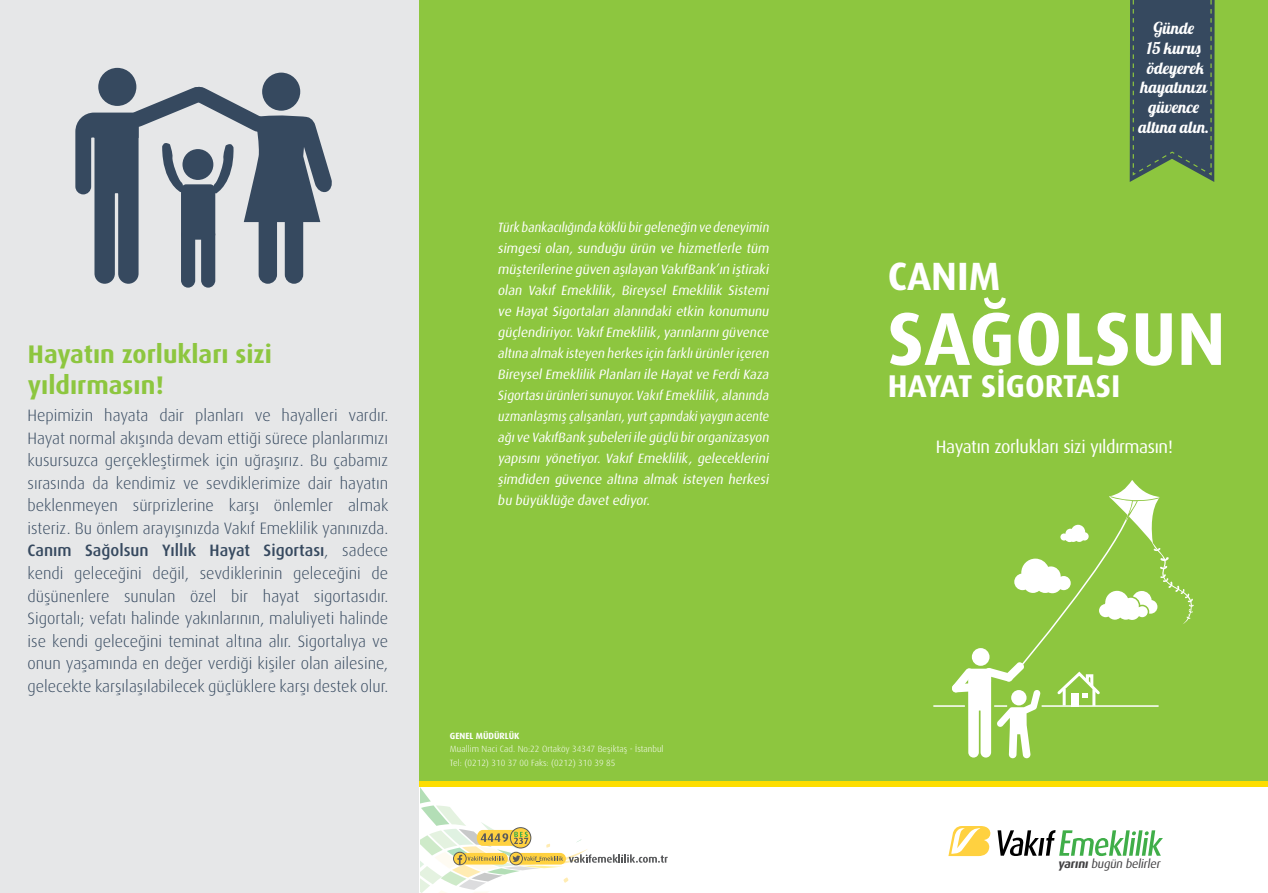
<style>
.page{position:relative;width:1268px;height:893px;background:#fff}
.page>*{position:absolute;margin:0;border:0;box-sizing:border-box;transform-origin:0 0}
.t1{font:700 75px "Dax Pro";color:#fff}
.t2{font:700 39.45px "Dax Pro";color:#fff}
.t3{font:700 31.5px "Dax Pro";color:#fff}
.t4{font:700 25.5px/31.5px "Dax Pro";color:#8dc63f}
.t5{font:18px "Dax Pro";letter-spacing:-.02em;color:#fff}
.t6{font:300 16.5px/22.5px "Dax Pro";color:#36495f;text-align:justify}
.t7{font:16.5px/19.8px "Lobster 1.4";color:#fff;text-align:center}
.t8{font:italic 13.5px/21px "Dax Pro";color:#fff;text-align:justify;scale:.93 1}
.t9{font:13.5px "Lobster 1.4";color:#fff}
.t10{font:italic 12.15px "Dax Pro";letter-spacing:-.015em;color:#414042}
.t11{font:300 9px/13.5px "Dax Pro";color:#fff}
.t12{font:700 9px "Dax Pro";color:#fff}
.s1{font-weight:500}
.s2{font-weight:700}
</style>
<div class="page">
<div style="left:0;top:0;width:420px;height:893px;background:#e6e7e8"></div>
<div style="left:420px;top:0;width:423px;height:893px;background:#8dc63f"></div>
<div style="left:262px;top:73px;width:38px;height:38px;background:#36495f;border-radius:50%"></div>
<div style="left:98px;top:68px;width:38px;height:38px;background:#36495f;border-radius:50%"></div>
<svg style="left:75px;top:86px;width:257px;height:198px"></svg>
<div style="left:201px;top:228px;width:14px;height:60px;background:#36495f;border-radius:7px"></div>
<div style="left:181px;top:228px;width:14px;height:60px;background:#36495f;border-radius:7px"></div>
<div style="left:181px;top:184px;width:34px;height:56px;background:#36495f;border-radius:5px"></div>
<div style="left:843px;top:0;width:424px;height:893px;background:#8dc63f"></div>
<hr style="left:933px;top:705px;width:31px;height:2px;background:#fff">
<svg style="left:951px;top:480px;width:243px;height:278px"></svg>
<svg style="left:1129px;top:0;width:85px;height:182px"></svg>
<div style="left:420px;top:787px;width:847px;height:106px;background:#fff"></div>
<svg style="left:948px;top:826px;width:42px;height:30px"></svg>
<svg style="left:997px;top:830px;width:165px;height:26px"></svg>
<div style="left:420px;top:781px;width:847px;height:6px;background:#fddd00"></div>
<svg style="left:420px;top:787px;width:247px;height:106px"></svg>
<h3 class="t4" style="left:28px;top:337px;width:245px">Hayatın zorlukları sizi yıldırmasın!</h3>
<p class="t6" style="left:28px;top:404px;width:362px">Hepimizin hayata dair planları ve hayalleri vardır.<br>Hayat normal akışında devam ettiği sürece planlarımızı kusursuzca gerçekleştirmek için uğraşırız. Bu çabamız sırasında da kendimiz ve sevdiklerimize dair hayatın beklenmeyen sürprizlerine karşı önlemler almak isteriz. Bu önlem arayışınızda Vakıf Emeklilik yanınızda.<br><span class="s1">Canım Sağolsun Yıllık Hayat Sigortası</span>, sadece kendi geleceğini değil, sevdiklerinin geleceğini de düşünenlere sunulan özel bir hayat sigortasıdır.<br>Sigortalı; vefatı halinde yakınlarının, maluliyeti halinde ise kendi geleceğini teminat altına alır. Sigortalıya ve onun yaşamında en değer verdiği kişiler olan ailesine, gelecekte karşılaşılabilecek güçlüklere karşı destek olur.</p>
<p class="t8" style="left:498px;top:216px;width:293px">Türk bankacılığında köklü bir geleneğin ve deneyimin simgesi olan, sunduğu ürün ve hizmetlerle tüm müşterilerine güven aşılayan VakıfBank’ın iştiraki olan Vakıf Emeklilik, Bireysel Emeklilik Sistemi ve Hayat Sigortaları alanındaki etkin konumunu güçlendiriyor. Vakıf Emeklilik, yarınlarını güvence altına almak isteyen herkes için farklı ürünler içeren Bireysel Emeklilik Planları ile Hayat ve Ferdi Kaza Sigortası ürünleri sunuyor. Vakıf Emeklilik, alanında uzmanlaşmış çalışanları, yurt çapındaki yaygın acente ağı ve VakıfBank şubeleri ile güçlü bir organizasyon yapısını yönetiyor. Vakıf Emeklilik, geleceklerini şimdiden güvence altına almak isteyen herkesi bu büyüklüğe davet ediyor.</p>
<p class="t12" style="left:450px;top:730px;width:71px">GENEL MÜDÜRLÜK</p>
<p class="t11" style="left:450px;top:742px;width:215px">Muallim Naci Cad. No:22 Ortaköy 34347 Beşiktaş - İstanbul<br>Tel: (0212) 310 37 00 Faks: (0212) 310 39 85</p>
<p class="t7" style="left:1138px;top:18px;width:72px">Günde<br>15 kurus ödeyerek hayatınızı güvence altına alın.</p>
<p class="t9" style="left:1196px;top:43px;width:5px">.</p>
<h2 class="t2" style="left:887px;top:250px;width:114px">CANIM</h2>
<h1 class="t1" style="left:887px;top:289px;width:339px">SAĞOLSUN</h1>
<h3 class="t3" style="left:887px;top:366px;width:234px">HAYAT SİGORTASI</h3>
<p class="t5" style="left:935px;top:436px;width:238px">Hayatın zorlukları sizi yıldırmasın!</p>
<p class="t10" style="left:1058px;top:856px;width:103px"><span class="s2">yarını</span> bugün belirler</p>
</div>
